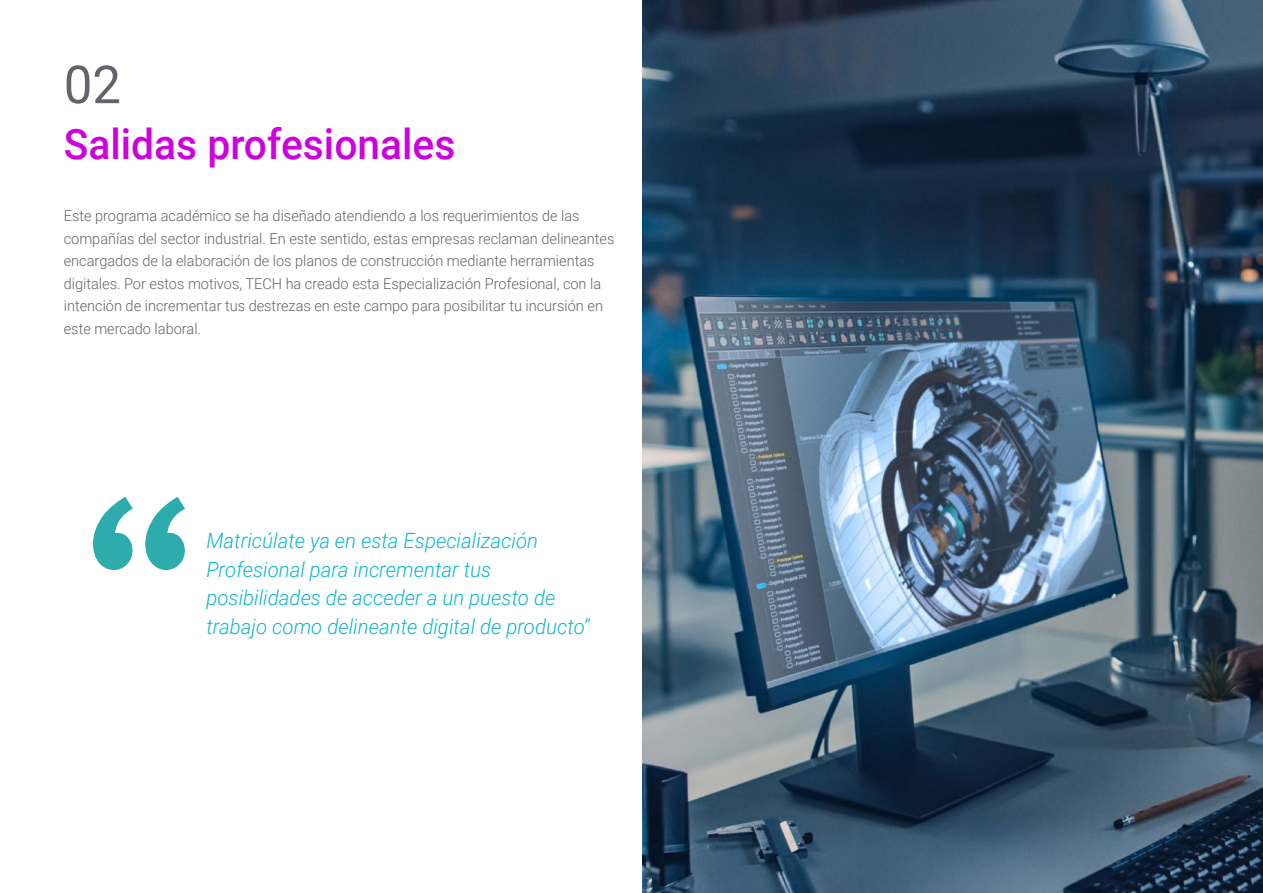
<style>
.page{position:relative;width:1263px;height:893px;background:#fff}
.page>*{position:absolute;margin:0;border:0;box-sizing:border-box;transform-origin:0 0}
.t1{font:52.5px "Roboto";color:#61646a}
.t2{font:500 42px "Roboto";color:#ce00de}
.t3{font:italic 300 21px/28.5px "Roboto";color:#0fb6cf}
.t4{font:300 15px/22.5px "Roboto";color:#61646a}
</style>
<div class="page">
<svg style="left:93px;top:497px;width:92px;height:73px"></svg>
<img style="left:642px;top:0;width:621px;height:893px">
<h1 class="t1" style="left:64px;top:48px;width:59px">02</h1>
<h2 class="t2" style="left:64px;top:115px;width:393px">Salidas profesionales</h2>
<p class="t4" style="left:64px;top:204px;width:552px">Este programa académico se ha diseñado atendiendo a los requerimientos de las compañías del sector industrial. En este sentido, estas empresas reclaman delineantes encargados de la elaboración de los planos de construcción mediante herramientas digitales. Por estos motivos, TECH ha creado esta Especialización Profesional, con la intención de incrementar tus destrezas en este campo para posibilitar tu incursión en este mercado laboral.</p>
<h3 class="t3" style="left:206px;top:526px;width:385px">Matricúlate ya en esta Especialización Profesional para incrementar tus posibilidades de acceder a un puesto de trabajo como delineante digital de producto”</h3>
</div>
